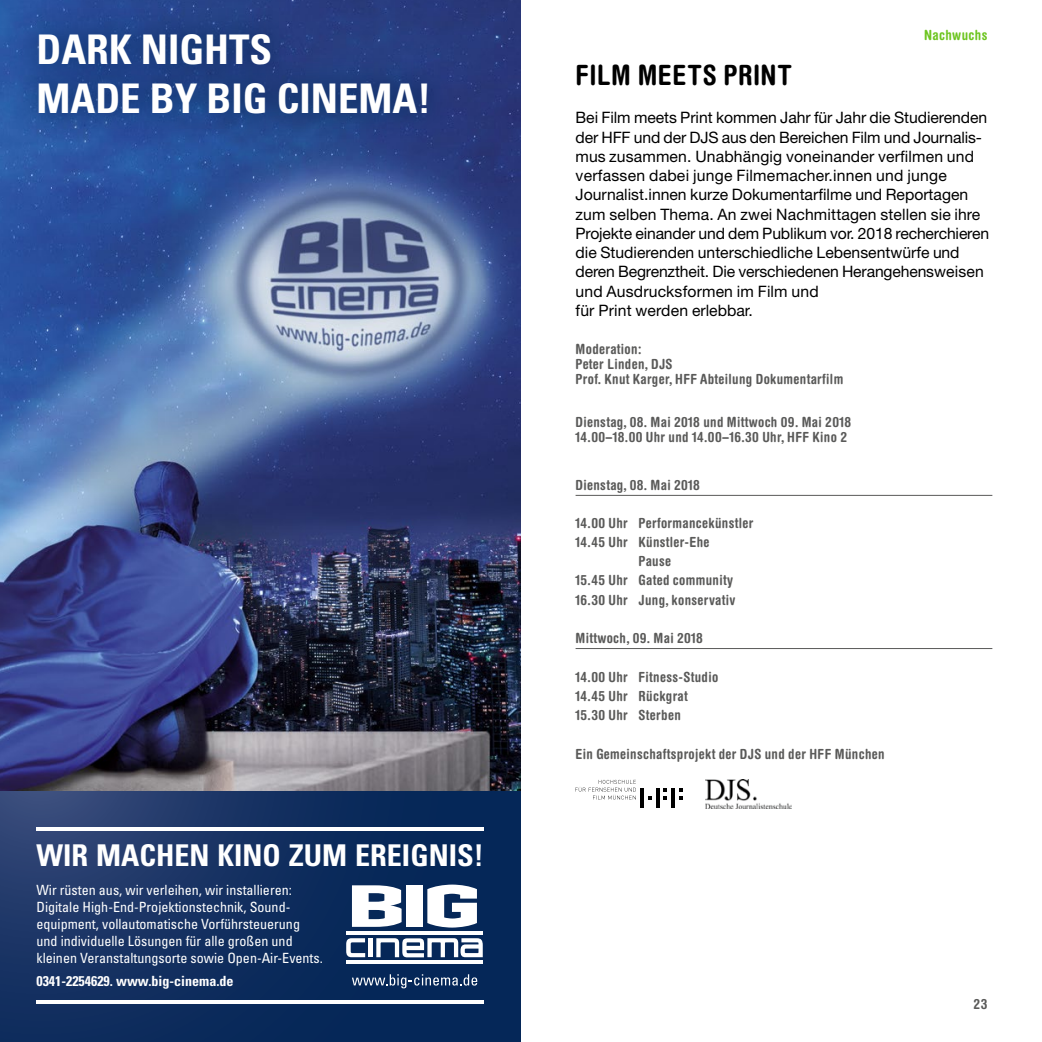
<style>
.page{position:relative;width:1042px;height:1042px;background:#fff}
.page>*{position:absolute;margin:0;border:0;box-sizing:border-box;transform-origin:0 0}
.t1{font:700 condensed 40.77px/49px "Univers LT Std";color:#fff}
.t2{font:700 condensed 29.93px "Univers LT Std";color:#fff}
.t3{font:700 condensed 28px "Helvetica Rounded LT";color:#000}
.t4{font:15.75px/19.2px "Helvetica Neue LT Std";color:#000}
.t5{font:700 condensed 14px/14.9px "Helvetica Rounded LT Std";letter-spacing:.025em;color:#5a5a59}
.t6{font:condensed 14px/16.8px "Univers LT Std";color:#fff}
.t7{font:700 condensed 14px "Univers LT Std";color:#fff}
.t8{font:700 condensed 14px "Helvetica Rounded LT Std";letter-spacing:.025em;color:#6dc520}
</style>
<div class="page">
<img style="left:705px;top:779px;width:86px;height:29px">
<svg style="left:663px;top:788px;width:4px;height:11px"></svg>
<svg style="left:679px;top:788px;width:4px;height:11px"></svg>
<hr style="left:640px;top:788px;width:4px;height:19px;background:#000">
<svg style="left:656px;top:788px;width:3px;height:19px"></svg>
<hr style="left:671px;top:788px;width:4px;height:19px;background:#000">
<svg style="left:575px;top:780px;width:61px;height:19px"></svg>
<hr style="left:575px;top:495px;width:417px;height:1px;background:#5a5a59">
<hr style="left:575px;top:648px;width:417px;height:1px;background:#5a5a59">
<img style="left:0;top:0;width:521px;height:791px">
<div style="left:11px;top:7px;width:443px;height:134px;background:#052758;opacity:.49"></div>
<svg style="left:0;top:791px;width:521px;height:251px;background:#133060"></svg>
<svg style="left:346px;top:938px;width:19px;height:19px"></svg>
<div style="left:368px;top:938px;width:5px;height:19px;background:#fff"></div>
<svg style="left:376px;top:938px;width:107px;height:19px"></svg>
<hr style="left:346px;top:931px;width:137px;height:4px;background:#fff">
<svg style="left:352px;top:885px;width:49px;height:42px"></svg>
<div style="left:406px;top:885px;width:17px;height:42px;background:#fff"></div>
<svg style="left:427px;top:884px;width:50px;height:43px"></svg>
<hr style="left:346px;top:960px;width:137px;height:4px;background:#fff">
<svg style="left:352px;top:974px;width:125px;height:14px;background:#3c577d"></svg>
<hr style="left:36px;top:1000px;width:448px;height:4px;background:#fff">
<hr style="left:36px;top:827px;width:448px;height:3px;background:#fff">
<h1 class="t1" style="left:36px;top:25px;width:396px">DARK NIGHTS<br>MADE BY BIG CINEMA!</h1>
<h2 class="t2" style="left:36px;top:837px;width:449px">WIR MACHEN KINO ZUM EREIGNIS!</h2>
<p class="t6" style="left:36px;top:881px;width:288px">Wir rüsten aus, wir verleihen, wir installieren:<br>Digitale High-End-Projektionstechnik, Sound&shy;equipment, vollautomatische Vorführsteuerung und individuelle Lösungen für alle großen und kleinen Veranstaltungsorte sowie Open-Air-Events.</p>
<p class="t7" style="left:36px;top:972px;width:199px">0341-2254629. www.big-cinema.de</p>
<h3 class="t3" style="left:575px;top:58px;width:15px">FILM</h3>
<h3 class="t3" style="left:638px;top:58px;width:17px">MEETS</h3>
<h3 class="t3" style="left:723px;top:58px;width:29px">PRINT</h3>
<p class="t8" style="left:924px;top:26px;width:65px">Nachwuchs</p>
<p class="t4" style="left:575px;top:108px;width:415px">Bei Film meets Print kommen Jahr für Jahr die Studierenden der HFF und der DJS aus den Bereichen Film und Journalis&shy;mus zusammen. Unabhängig voneinander verfilmen und verfassen dabei junge Filmemacher.innen und junge Journalist.innen kurze Dokumentarfilme und Reportagen zum selben Thema. An zwei Nachmittagen stellen sie ihre Projekte einander und dem Publikum vor. 2018 recherchieren die Studierenden unterschiedliche Lebensentwürfe und deren Begrenztheit. Die verschiedenen Herangehensweisen und Ausdrucksformen im Film und<br>für Print werden erlebbar.</p>
<p class="t5" style="left:575px;top:342px;width:269px">Moderation:<br>Peter Linden, DJS<br>Prof. Knut Karger, HFF Abteilung Dokumentarfilm</p>
<p class="t5" style="left:575px;top:414px;width:277px">Dienstag, 08. Mai 2018 und Mittwoch 09. Mai 2018<br>14.00–18.00 Uhr und 14.00–16.30 Uhr, HFF Kino 2</p>
<p class="t5" style="left:575px;top:477px;width:126px">Dienstag, 08. Mai 2018</p>
<p class="t5" style="left:575px;top:515px;width:179px">14.00 Uhr Performancekünstler</p>
<p class="t5" style="left:575px;top:534px;width:135px">14.45 Uhr Künstler-Ehe</p>
<p class="t5" style="left:638px;top:553px;width:34px">Pause</p>
<p class="t5" style="left:575px;top:573px;width:159px">15.45 Uhr Gated community</p>
<p class="t5" style="left:575px;top:592px;width:161px">16.30 Uhr Jung, konservativ</p>
<p class="t5" style="left:575px;top:630px;width:129px">Mittwoch, 09. Mai 2018</p>
<p class="t5" style="left:575px;top:667px;width:144px;line-height:19.2px">14.00 Uhr Fitness-Studio<br>14.45 Uhr Rückgrat<br>15.30 Uhr Sterben</p>
<p class="t5" style="left:575px;top:746px;width:311px">Ein Gemeinschaftsprojekt der DJS und der HFF München</p>
<p class="t5" style="left:973px;top:996px;width:15px">23</p>
</div>
